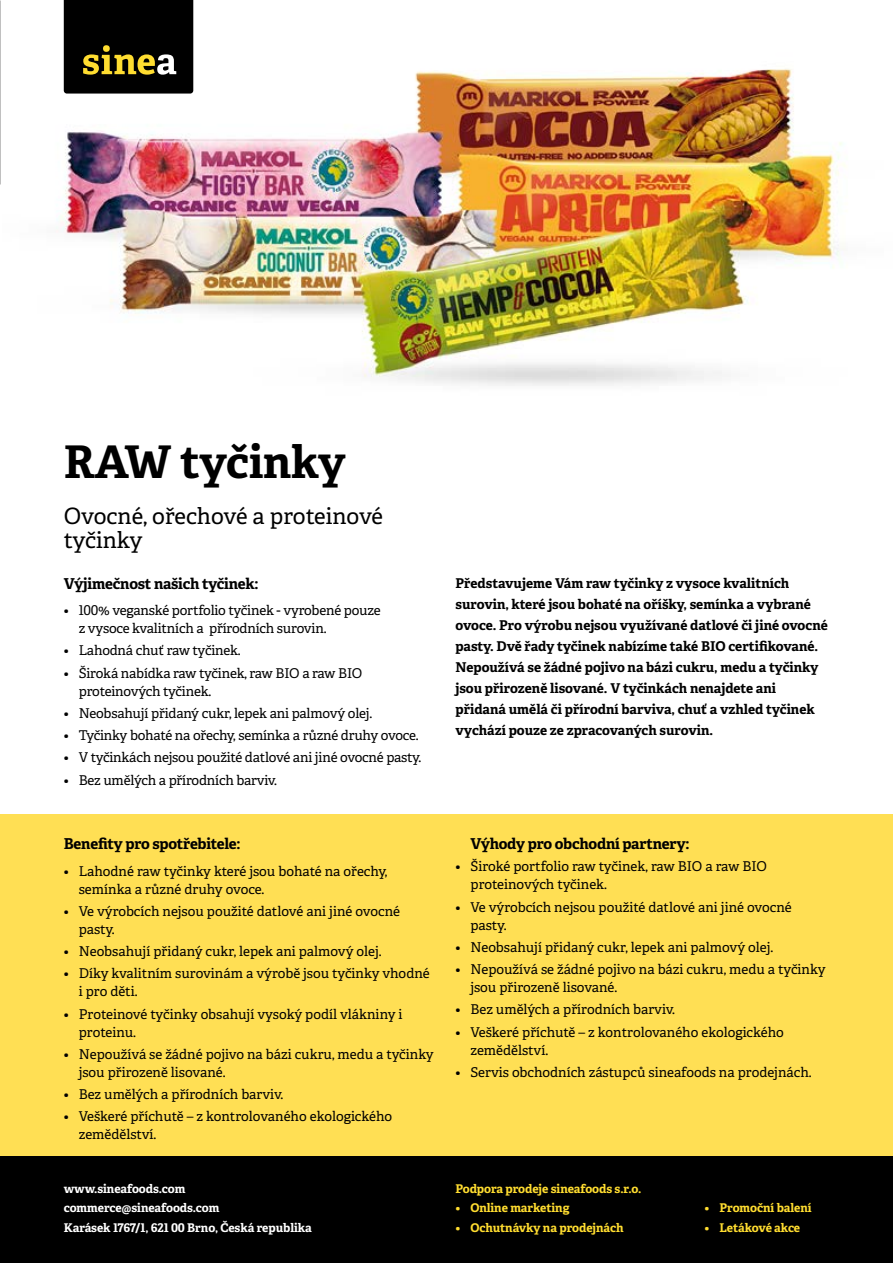
<style>
.page{position:relative;width:893px;height:1263px;background:#fff}
.page>*{position:absolute;margin:0;border:0;box-sizing:border-box;transform-origin:0 0}
.t1{font:700 45px "Adelle";letter-spacing:-.01em;color:#000}
.t2{font:22.5px/24px "Adelle";color:#000}
.t3{font:700 15px "Adelle";letter-spacing:-.015em;color:#000}
.t4{font:13.5px/18px "Adelle";letter-spacing:-.005em;color:#000}
.t5{font:700 13.5px/21px "Adelle";color:#000}
.t6{font:700 12px "Adelle";letter-spacing:-.005em;color:#ffdd30}
.t7{font:700 12px/19.5px "Adelle";letter-spacing:-.005em;color:#fff}
</style>
<div class="page">
<img style="left:56px;top:0;width:790px;height:386px">
<div style="left:0;top:814px;width:893px;height:343px;background:#ffdf54"></div>
<div style="left:0;top:1157px;width:893px;height:106px;background:#000"></div>
<svg style="left:64px;top:0;width:129px;height:94px;background:#181609"></svg>
<h1 class="t1" style="left:64px;top:429px;width:283px">RAW tyčinky</h1>
<h2 class="t2" style="left:64px;top:503px;width:321px">Ovocné, ořechové a proteinové tyčinky</h2>
<p class="t3" style="left:64px;top:572px;width:196px">Výjimečnost našich tyčinek:</p>
<p class="t4" style="left:79px;top:601px;width:303px;text-indent:-15px">• 100% veganské portfolio tyčinek - vyrobené pouze z vysoce kvalitních a přírodních surovin.</p>
<p class="t4" style="left:64px;top:641px;width:179px">• Lahodná chuť raw tyčinek.</p>
<p class="t4" style="left:79px;top:663px;width:285px;text-indent:-15px">• Široká nabídka raw tyčinek, raw BIO a raw BIO proteinových tyčinek.</p>
<p class="t4" style="left:64px;top:704px;width:310px">• Neobsahují přidaný cukr, lepek ani palmový olej.</p>
<p class="t4" style="left:64px;top:726px;width:356px">• Tyčinky bohaté na ořechy, semínka a různé druhy ovoce.</p>
<p class="t4" style="left:64px;top:748px;width:359px">• V tyčinkách nejsou použité datlové ani jiné ovocné pasty.</p>
<p class="t4" style="left:64px;top:770px;width:215px">• Bez umělých a přírodních barviv.</p>
<p class="t3" style="left:64px;top:833px;width:178px">Benefity pro spotřebitele:</p>
<p class="t4" style="left:79px;top:861px;width:310px;text-indent:-15px">• Lahodné raw tyčinky které jsou bohaté na ořechy, semínka a různé druhy ovoce.</p>
<p class="t4" style="left:79px;top:901px;width:323px;text-indent:-15px">• Ve výrobcích nejsou použité datlové ani jiné ovocné pasty.</p>
<p class="t4" style="left:64px;top:942px;width:319px">• Neobsahují přidaný cukr, lepek ani palmový olej.</p>
<p class="t4" style="left:79px;top:964px;width:352px;text-indent:-15px">• Díky kvalitním surovinám a výrobě jsou tyčinky vhodné i pro děti.</p>
<p class="t4" style="left:79px;top:1004px;width:325px;text-indent:-15px">• Proteinové tyčinky obsahují vysoký podíl vlákniny i proteinu.</p>
<p class="t4" style="left:79px;top:1044px;width:356px;text-indent:-15px">• Nepoužívá se žádné pojivo na bázi cukru, medu a tyčinky jsou přirozeně lisované.</p>
<p class="t4" style="left:64px;top:1085px;width:221px">• Bez umělých a přírodních barviv.</p>
<p class="t4" style="left:79px;top:1107px;width:315px;text-indent:-15px">• Veškeré příchutě – z kontrolovaného ekologického zemědělství.</p>
<p class="t7" style="left:64px;top:1178px;width:250px">www.sineafoods.com commerce@sineafoods.com<br>Karásek 1767/1, 621 00 Brno, Česká republika</p>
<p class="t5" style="left:455px;top:572px;width:374px">Představujeme Vám raw tyčinky z vysoce kvalitních surovin, které jsou bohaté na oříšky, semínka a vybrané ovoce. Pro výrobu nejsou využívané datlové či jiné ovocné pasty. Dvě řady tyčinek nabízíme také BIO certifikované.<br>Nepoužívá se žádné pojivo na bázi cukru, medu a tyčinky jsou přirozeně lisované. V tyčinkách nenajdete ani přidaná umělá či přírodní barviva, chuť a vzhled tyčinek vychází pouze ze zpracovaných surovin.</p>
<p class="t3" style="left:470px;top:833px;width:220px">Výhody pro obchodní partnery:</p>
<p class="t4" style="left:470px;top:857px;width:298px;text-indent:-15px">• Široké portfolio raw tyčinek, raw BIO a raw BIO proteinových tyčinek.</p>
<p class="t4" style="left:470px;top:897px;width:323px;text-indent:-15px">• Ve výrobcích nejsou použité datlové ani jiné ovocné pasty.</p>
<p class="t4" style="left:455px;top:937px;width:319px">• Neobsahují přidaný cukr, lepek ani palmový olej.</p>
<p class="t4" style="left:470px;top:960px;width:356px;text-indent:-15px">• Nepoužívá se žádné pojivo na bázi cukru, medu a tyčinky jsou přirozeně lisované.</p>
<p class="t4" style="left:455px;top:1000px;width:221px">• Bez umělých a přírodních barviv.</p>
<p class="t4" style="left:470px;top:1022px;width:315px;text-indent:-15px">• Veškeré příchutě – z kontrolovaného ekologického zemědělství.</p>
<p class="t4" style="left:455px;top:1062px;width:358px">• Servis obchodních zástupců sineafoods na prodejnách.</p>
<p class="t6" style="left:455px;top:1180px;width:188px">Podpora prodeje sineafoods s.r.o.</p>
<p class="t6" style="left:455px;top:1199px;width:116px">• Online marketing</p>
<p class="t6" style="left:455px;top:1219px;width:170px">• Ochutnávky na prodejnách</p>
<p class="t6" style="left:705px;top:1199px;width:108px">• Promoční balení</p>
<p class="t6" style="left:705px;top:1219px;width:97px">• Letákové akce</p>
</div>
